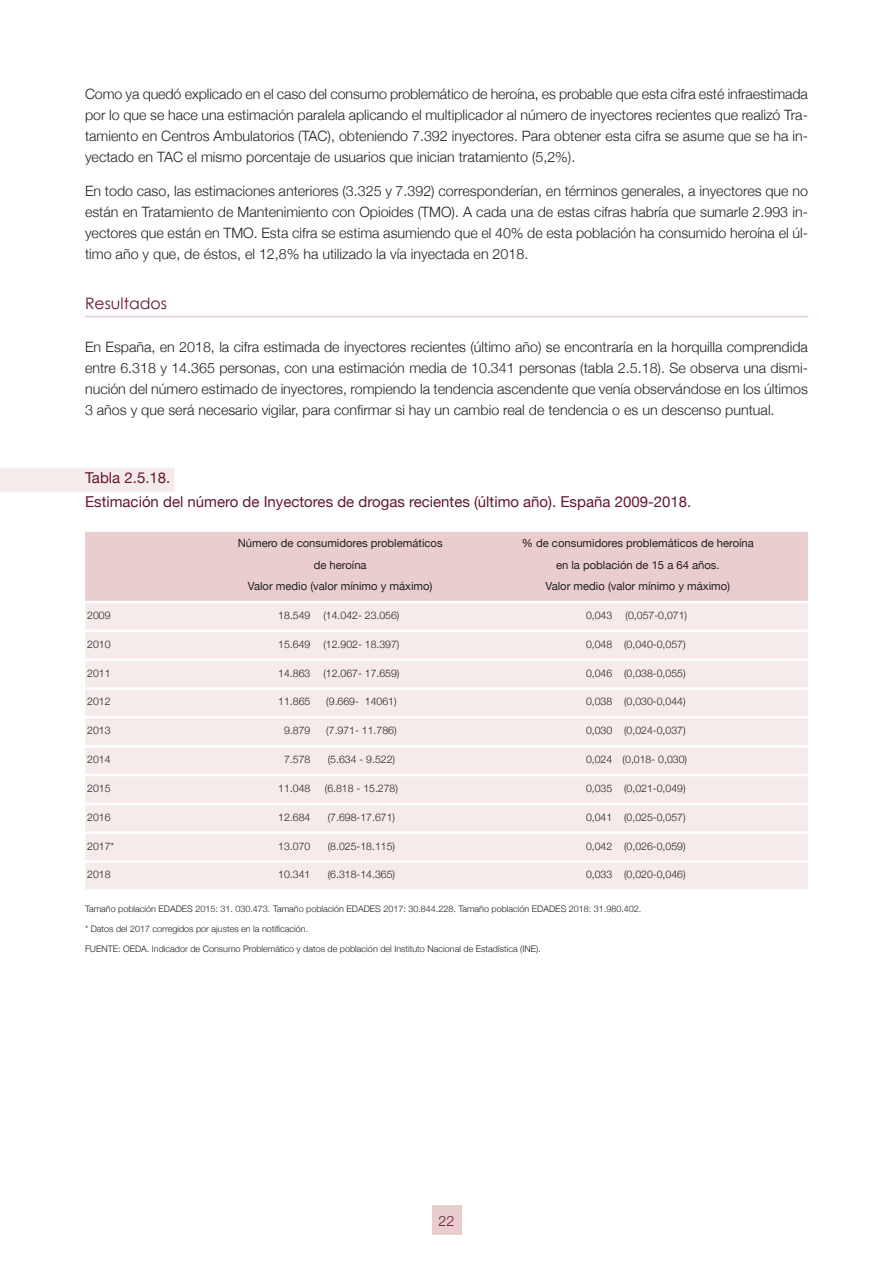
<style>
.page{position:relative;width:893px;height:1263px;background:#fff}
.page>*{position:absolute;margin:0;border:0;box-sizing:border-box;transform-origin:0 0}
.t1{font:15.75px "Century Gothic";color:#641633}
.t2{font:15px/23.7px "Helvetica Neue";color:#641633}
.t3{font:300 14.25px/21px "Helvetica Neue";color:#231f20;text-align:justify}
.t4{font:300 14.25px "Helvetica Neue";color:#641633}
.t5{font:11.25px "Helvetica Neue";color:#231f20}
.t6{font:300 10.5px "Helvetica Neue";color:#231f20}
.t7{font:300 9px/19.8px "Helvetica Neue";color:#231f20}
</style>
<div class="page">
<div style="left:85px;top:863px;width:723px;height:26px;background:#f6ebeb"></div>
<div style="left:85px;top:834px;width:723px;height:26px;background:#f6ebeb"></div>
<div style="left:85px;top:805px;width:723px;height:26px;background:#f6ebeb"></div>
<div style="left:85px;top:776px;width:723px;height:26px;background:#f6ebeb"></div>
<div style="left:85px;top:747px;width:723px;height:27px;background:#f6ebeb"></div>
<div style="left:85px;top:719px;width:723px;height:26px;background:#f6ebeb"></div>
<div style="left:85px;top:690px;width:723px;height:26px;background:#f6ebeb"></div>
<div style="left:85px;top:661px;width:723px;height:26px;background:#f6ebeb"></div>
<div style="left:85px;top:632px;width:723px;height:26px;background:#f6ebeb"></div>
<div style="left:85px;top:603px;width:723px;height:27px;background:#f6ebeb"></div>
<div style="left:85px;top:574px;width:723px;height:27px;background:#eacecf"></div>
<div style="left:85px;top:553px;width:723px;height:26px;background:#eacecf"></div>
<div style="left:85px;top:532px;width:723px;height:26px;background:#eacecf"></div>
<div style="left:0;top:468px;width:174px;height:24px;background:#f6ebeb"></div>
<hr style="left:85px;top:316px;width:723px;height:1px;background:#eacecf">
<div style="left:432px;top:1205px;width:29px;height:30px;background:#eacecf"></div>
<p class="t3" style="left:85px;top:83px;width:724px">Como ya quedó explicado en el caso del consumo problemático de heroína, es probable que esta cifra esté infraestimada por lo que se hace una estimación paralela aplicando el multiplicador al número de inyectores recientes que realizó Tra&shy;tamiento en Centros Ambulatorios (TAC), obteniendo 7.392 inyectores. Para obtener esta cifra se asume que se ha in&shy;yectado en TAC el mismo porcentaje de usuarios que inician tratamiento (5,2%).</p>
<p class="t3" style="left:85px;top:180px;width:724px">En todo caso, las estimaciones anteriores (3.325 y 7.392) corresponderían, en términos generales, a inyectores que no están en Tratamiento de Mantenimiento con Opioides (TMO). A cada una de estas cifras habría que sumarle 2.993 in&shy;yectores que están en TMO. Esta cifra se estima asumiendo que el 40% de esta población ha consumido heroína el úl&shy;timo año y que, de éstos, el 12,8% ha utilizado la vía inyectada en 2018.</p>
<p class="t1" style="left:85px;top:294px;width:83px">Resultados</p>
<p class="t3" style="left:85px;top:336px;width:724px">En España, en 2018, la cifra estimada de inyectores recientes (último año) se encontraría en la horquilla comprendida entre 6.318 y 14.365 personas, con una estimación media de 10.341 personas (tabla 2.5.18). Se observa una dismi&shy;nución del número estimado de inyectores, rompiendo la tendencia ascendente que venía observándose en los últimos 3 años y que será necesario vigilar, para confirmar si hay un cambio real de tendencia o es un descenso puntual.</p>
<p class="t2" style="left:85px;top:466px;width:608px">Tabla 2.5.18.<br>Estimación del número de Inyectores de drogas recientes (último año). España 2009-2018.</p>
<p class="t5" style="left:238px;top:537px;width:206px">Número de consumidores problemáticos</p>
<p class="t5" style="left:522px;top:537px;width:234px">% de consumidores problemáticos de heroína</p>
<p class="t5" style="left:314px;top:558px;width:54px">de heroína</p>
<p class="t5" style="left:556px;top:558px;width:165px">en la población de 15 a 64 años.</p>
<p class="t5" style="left:248px;top:579px;width:186px">Valor medio (valor mínimo y máximo)</p>
<p class="t5" style="left:545px;top:579px;width:186px">Valor medio (valor mínimo y máximo)</p>
<p class="t6" style="left:87px;top:609px;width:25px">2009</p>
<p class="t6" style="left:278px;top:609px;width:34px">18.549</p>
<p class="t6" style="left:323px;top:609px;width:78px">(14.042- 23.056)</p>
<p class="t6" style="left:586px;top:609px;width:28px">0,043</p>
<p class="t6" style="left:626px;top:609px;width:63px">(0,057-0,071)</p>
<p class="t6" style="left:87px;top:638px;width:25px">2010</p>
<p class="t6" style="left:278px;top:638px;width:34px">15.649</p>
<p class="t6" style="left:323px;top:638px;width:78px">(12.902- 18.397)</p>
<p class="t6" style="left:586px;top:638px;width:101px">0,048 (0,040-0,057)</p>
<p class="t6" style="left:87px;top:666px;width:25px">2011</p>
<p class="t6" style="left:278px;top:666px;width:34px">14.863</p>
<p class="t6" style="left:323px;top:666px;width:78px">(12.067- 17.659)</p>
<p class="t6" style="left:586px;top:666px;width:101px">0,046 (0,038-0,055)</p>
<p class="t6" style="left:87px;top:695px;width:25px">2012</p>
<p class="t6" style="left:278px;top:695px;width:34px">11.865</p>
<p class="t6" style="left:326px;top:695px;width:72px">(9.669- 14061)</p>
<p class="t6" style="left:586px;top:695px;width:101px">0,038 (0,030-0,044)</p>
<p class="t6" style="left:87px;top:724px;width:25px">2013</p>
<p class="t6" style="left:284px;top:724px;width:28px">9.879</p>
<p class="t6" style="left:326px;top:724px;width:72px">(7.971- 11.786)</p>
<p class="t6" style="left:586px;top:724px;width:101px">0,030 (0,024-0,037)</p>
<p class="t6" style="left:87px;top:753px;width:25px">2014</p>
<p class="t6" style="left:284px;top:753px;width:28px">7.578</p>
<p class="t6" style="left:328px;top:753px;width:69px">(5.634 - 9.522)</p>
<p class="t6" style="left:586px;top:753px;width:102px">0,024 (0,018- 0,030)</p>
<p class="t6" style="left:87px;top:782px;width:25px">2015</p>
<p class="t6" style="left:278px;top:782px;width:34px">11.048</p>
<p class="t6" style="left:325px;top:782px;width:75px">(6.818 - 15.278)</p>
<p class="t6" style="left:586px;top:782px;width:101px">0,035 (0,021-0,049)</p>
<p class="t6" style="left:87px;top:811px;width:25px">2016</p>
<p class="t6" style="left:278px;top:811px;width:34px">12.684</p>
<p class="t6" style="left:328px;top:811px;width:69px">(7.698-17.671)</p>
<p class="t6" style="left:586px;top:811px;width:101px">0,041 (0,025-0,057)</p>
<p class="t6" style="left:87px;top:839px;width:29px">2017*</p>
<p class="t6" style="left:278px;top:839px;width:34px">13.070</p>
<p class="t6" style="left:328px;top:839px;width:69px">(8.025-18.115)</p>
<p class="t6" style="left:586px;top:839px;width:101px">0,042 (0,026-0,059)</p>
<p class="t6" style="left:87px;top:868px;width:25px">2018</p>
<p class="t6" style="left:278px;top:868px;width:34px">10.341</p>
<p class="t6" style="left:328px;top:868px;width:69px">(6.318-14.365)</p>
<p class="t6" style="left:586px;top:868px;width:101px">0,033 (0,020-0,046)</p>
<p class="t7" style="left:85px;top:899px;width:558px">Tamaño población EDADES 2015: 31. 030.473. Tamaño población EDADES 2017: 30.844.228. Tamaño población EDADES 2018: 31.980.402. * Datos del 2017 corregidos por ajustes en la notificación.<br>FUENTE: OEDA. Indicador de Consumo Problemático y datos de población del Instituto Nacional de Estadística (INE).</p>
<p class="t4" style="left:439px;top:1212px;width:17px">22</p>
</div>
